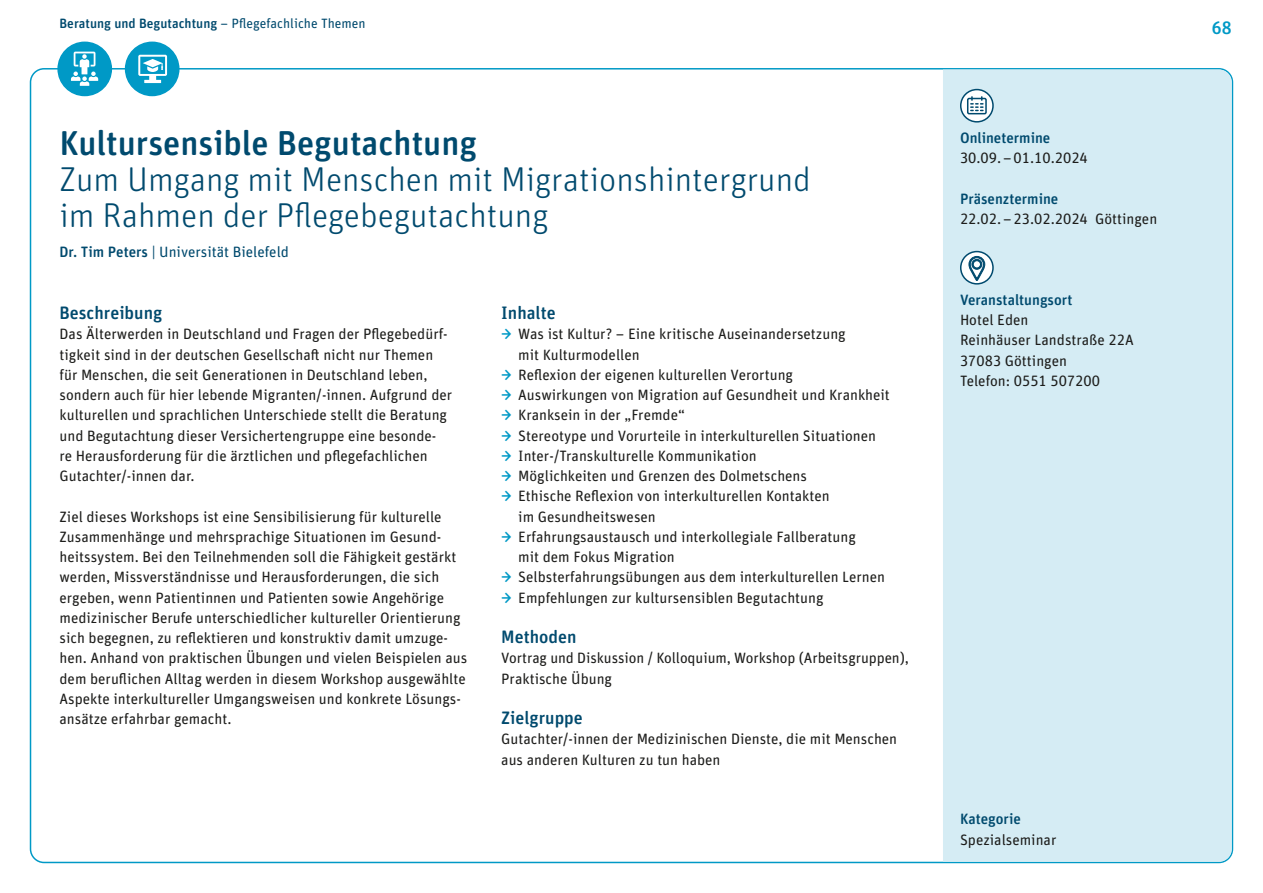
<style>
.page{position:relative;width:1263px;height:893px;background:#fff}
.page>*{position:absolute;margin:0;border:0;box-sizing:border-box;transform-origin:0 0}
.Seminartitel{font:300 34.5px/36px "Unit Rounded Pro";color:#004a6e}
.Absatzheadline{font:500 18px "Unit Rounded Pro";color:#004a6e}
.t1{font:500 18px "Unit Rounded Pro";color:#0099c6}
.Fließtext_10_13_5{font:15px/20.2px "Unit Rounded Pro";color:#1d1d1b}
.Infokasten_Fließtext_10_13_5{font:15px "Unit Rounded Pro";color:#1d1d1b}
.Infokasten_Headline_blau{font:500 15px "Unit Rounded Pro";color:#004a6e}
.Seminarleitung{font:15px "Unit Rounded Pro";color:#004a6e}
.t2{font:500 13.5px "Unit Rounded Pro";color:#004a6e}
.s1{font-weight:400}
.s2{font-weight:500}
.s3{font-weight:500;color:#0099c6}
</style>
<div class="page">
<div style="left:58px;top:42px;width:53px;height:53px;background:#0099c6;border-radius:50%"></div>
<div style="left:57px;top:42px;width:55px;height:54px;border:2px solid #0099c6;border-radius:50%"></div>
<svg style="left:71px;top:52px;width:27px;height:34px"></svg>
<div style="left:943px;top:70px;width:289px;height:792px;background:#d5ecf4"></div>
<svg style="left:961px;top:90px;width:32px;height:32px"></svg>
<div style="left:960px;top:89px;width:34px;height:34px;border:2px solid #004a6e;border-radius:50%"></div>
<div style="left:967px;top:98px;width:20px;height:16px;border:2px solid #004a6e"></div>
<svg style="left:971px;top:97px;width:12px;height:14px"></svg>
<svg style="left:961px;top:252px;width:32px;height:32px"></svg>
<div style="left:960px;top:251px;width:34px;height:34px;border:2px solid #004a6e;border-radius:50%"></div>
<svg style="left:968px;top:256px;width:17px;height:25px"></svg>
<div style="left:126px;top:42px;width:53px;height:53px;background:#0099c6;border-radius:50%"></div>
<div style="left:125px;top:42px;width:55px;height:54px;border:2px solid #0099c6;border-radius:50%"></div>
<svg style="left:138px;top:55px;width:29px;height:28px"></svg>
<p class="t2" style="left:60px;top:14px;width:308px">Beratung und Begutachtung <span class="s1">– Pflegefachliche Themen</span></p>
<p class="Seminartitel" style="left:60px;top:124px;width:753px"><span class="s2">Kultursensible Begutachtung<br></span>Zum Umgang mit Menschen mit Migrationshintergrund im Rahmen der Pflegebegutachtung</p>
<p class="Seminarleitung" style="left:60px;top:241px;width:231px"><span class="s2">Dr. Tim Peters</span> | Universität Bielefeld</p>
<p class="Absatzheadline" style="left:60px;top:300px;width:104px">Beschreibung</p>
<p class="Fließtext_10_13_5" style="left:60px;top:323px;width:394px">Das Älterwerden in Deutschland und Fragen der Pflegebedürf&shy;tigkeit sind in der deutschen Gesellschaft nicht nur Themen für Menschen, die seit Generationen in Deutschland leben, sondern auch für hier lebende Migranten/-innen. Aufgrund der kulturellen und sprachlichen Unterschiede stellt die Beratung und Begutachtung dieser Versichertengruppe eine besonde&shy;re Herausforderung für die ärztlichen und pflegefachlichen Gutachter/-innen dar.</p>
<p class="Fließtext_10_13_5" style="left:60px;top:505px;width:409px">Ziel dieses Workshops ist eine Sensibilisierung für kulturelle Zusammenhänge und mehrsprachige Situationen im Gesund&shy;heitssystem. Bei den Teilnehmenden soll die Fähigkeit gestärkt werden, Missverständnisse und Herausforderungen, die sich ergeben, wenn Patientinnen und Patienten sowie Angehörige medizinischer Berufe unterschiedlicher kultureller Orientierung sich begegnen, zu reflektieren und konstruktiv damit umzuge&shy;hen. Anhand von praktischen Übungen und vielen Beispielen aus dem beruflichen Alltag werden in diesem Workshop ausgewählte Aspekte interkultureller Umgangsweisen und konkrete Lösungs&shy;ansätze erfahrbar gemacht.</p>
<p class="Absatzheadline" style="left:501px;top:300px;width:56px">Inhalte</p>
<p class="Fließtext_10_13_5" style="left:518px;top:323px;width:329px;text-indent:-17px"><span class="s3">→</span> Was ist Kultur? – Eine kritische Auseinandersetzung mit Kulturmodellen</p>
<p class="Fließtext_10_13_5" style="left:501px;top:364px;width:293px"><span class="s3">→</span> Reflexion der eigenen kulturellen Verortung</p>
<p class="Fließtext_10_13_5" style="left:501px;top:384px;width:390px"><span class="s3">→</span> Auswirkungen von Migration auf Gesundheit und Krankheit</p>
<p class="Fließtext_10_13_5" style="left:501px;top:404px;width:185px"><span class="s3">→</span> Kranksein in der „Fremde“</p>
<p class="Fließtext_10_13_5" style="left:501px;top:424px;width:376px"><span class="s3">→</span> Stereotype und Vorurteile in interkulturellen Situationen</p>
<p class="Fließtext_10_13_5" style="left:501px;top:445px;width:257px"><span class="s3">→</span> Inter-/Transkulturelle Kommunikation</p>
<p class="Fließtext_10_13_5" style="left:501px;top:465px;width:307px"><span class="s3">→</span> Möglichkeiten und Grenzen des Dolmetschens</p>
<p class="Fließtext_10_13_5" style="left:518px;top:485px;width:313px;text-indent:-17px"><span class="s3">→</span> Ethische Reflexion von interkulturellen Kontakten im Gesundheitswesen</p>
<p class="Fließtext_10_13_5" style="left:518px;top:526px;width:339px;text-indent:-17px"><span class="s3">→</span> Erfahrungsaustausch und interkollegiale Fallberatung mit dem Fokus Migration</p>
<p class="Fließtext_10_13_5" style="left:501px;top:566px;width:385px"><span class="s3">→</span> Selbsterfahrungsübungen aus dem interkulturellen Lernen</p>
<p class="Fließtext_10_13_5" style="left:501px;top:586px;width:324px"><span class="s3">→</span> Empfehlungen zur kultursensiblen Begutachtung</p>
<p class="Absatzheadline" style="left:501px;top:624px;width:77px">Methoden</p>
<p class="Fließtext_10_13_5" style="left:501px;top:647px;width:409px">Vortrag und Diskussion / Kolloquium, Workshop (Arbeitsgruppen),<br>Praktische Übung</p>
<p class="Absatzheadline" style="left:501px;top:705px;width:83px">Zielgruppe</p>
<p class="Fließtext_10_13_5" style="left:501px;top:728px;width:397px">Gutachter/-innen der Medizinischen Dienste, die mit Menschen aus anderen Kulturen zu tun haben</p>
<p class="Infokasten_Headline_blau" style="left:960px;top:127px;width:92px">Onlinetermine</p>
<p class="Infokasten_Fließtext_10_13_5" style="left:960px;top:148px;width:129px">30.09.–01.10.2024</p>
<p class="Infokasten_Headline_blau" style="left:960px;top:188px;width:100px">Präsenztermine</p>
<p class="Infokasten_Fließtext_10_13_5" style="left:960px;top:208px;width:199px">22.02.–23.02.2024 Göttingen</p>
<p class="Infokasten_Headline_blau" style="left:960px;top:289px;width:114px">Veranstaltungsort</p>
<p class="Infokasten_Fließtext_10_13_5" style="left:960px;top:310px;width:70px">Hotel Eden</p>
<p class="Infokasten_Fließtext_10_13_5" style="left:960px;top:330px;width:175px">Reinhäuser Landstraße 22A</p>
<p class="Infokasten_Fließtext_10_13_5" style="left:960px;top:350px;width:108px">37083 Göttingen</p>
<p class="Infokasten_Fließtext_10_13_5" style="left:960px;top:370px;width:142px">Telefon: 0551 507200</p>
<p class="Infokasten_Headline_blau" style="left:960px;top:809px;width:63px">Kategorie</p>
<p class="Infokasten_Fließtext_10_13_5" style="left:960px;top:829px;width:98px">Spezialseminar</p>
<p class="t1" style="left:1212px;top:15px;width:21px">68</p>
</div>
